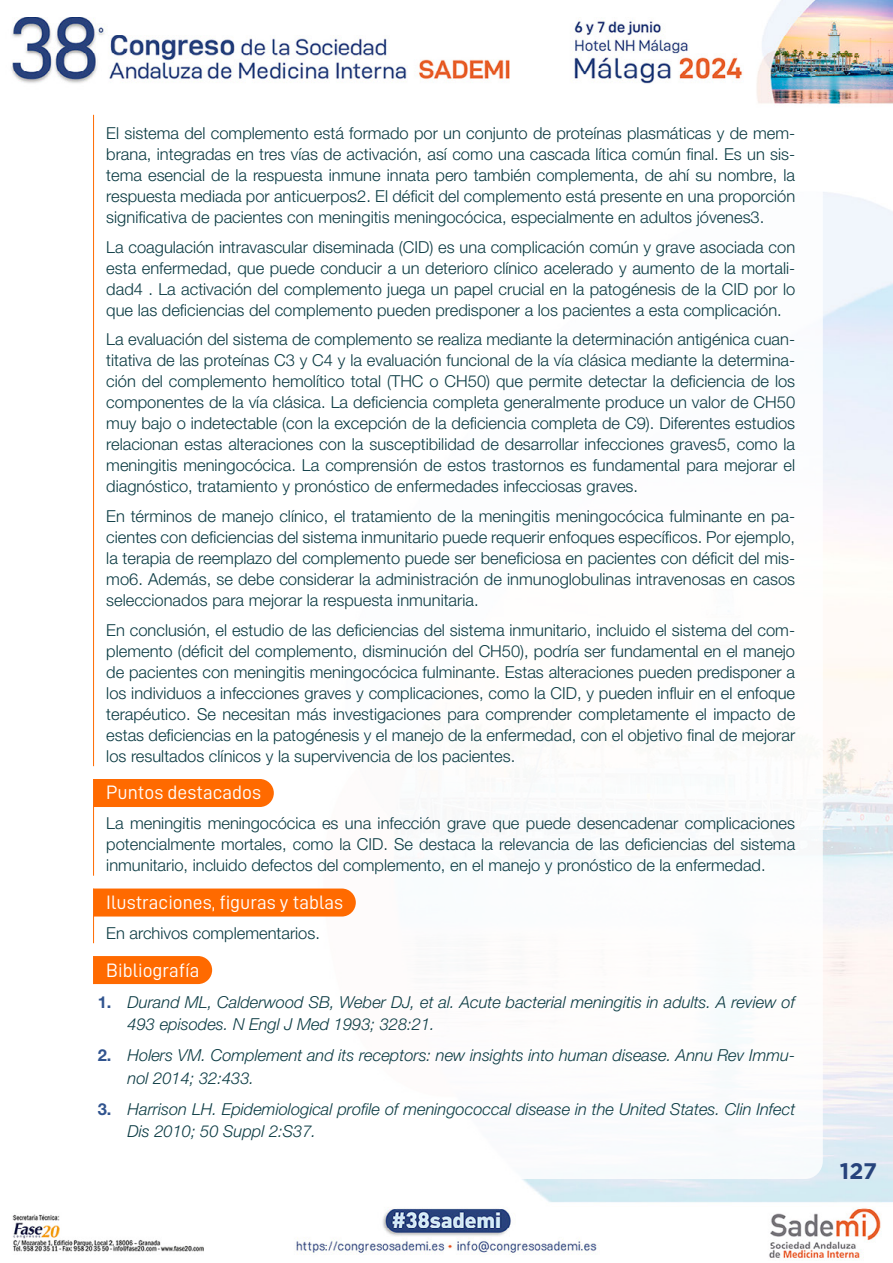
<style>
.page{position:relative;width:893px;height:1263px;background:#fff}
.page>*{position:absolute;margin:0;border:0;box-sizing:border-box;transform-origin:0 0}
.t1{font:700 22.5px "Gotham";color:#27437c}
.t2{font:19.5px "D DIN";color:#fff}
.t3{font:300 16.5px/21px "Helvetica Neue LT Std";color:#0b3b43;text-align:justify}
.t4{font:italic 300 16.5px/22.5px "Helvetica Neue LT Std";color:#0b3b43}
.s1{font-weight:700;font-style:normal;color:#31548f}
</style>
<div class="page">
<img style="left:11px;top:0;width:882px;height:1260px">
<div style="left:71px;top:106px;width:752px;height:1073px;background:#fff;border-radius:18px"></div>
<hr style="left:93px;top:115px;width:1px;height:651px;background:#ff6a00">
<div style="left:93px;top:779px;width:181px;height:28px;background:#ff6a00"></div>
<hr style="left:93px;top:804px;width:1px;height:72px;background:#ff6a00">
<svg style="left:93px;top:888px;width:263px;height:55px"></svg>
<div style="left:93px;top:956px;width:119px;height:28px;background:#ff6a00"></div>
<p class="t3" style="left:106px;top:123px;width:690px">El sistema del complemento está formado por un conjunto de proteínas plasmáticas y de mem&shy;brana, integradas en tres vías de activación, así como una cascada lítica común final. Es un sis&shy;tema esencial de la respuesta inmune innata pero también complementa, de ahí su nombre, la respuesta mediada por anticuerpos2. El déficit del complemento está presente en una proporción significativa de pacientes con meningitis meningocócica, especialmente en adultos jóvenes3.</p>
<p class="t3" style="left:106px;top:236px;width:690px">La coagulación intravascular diseminada (CID) es una complicación común y grave asociada con esta enfermedad, que puede conducir a un deterioro clínico acelerado y aumento de la mortali&shy;dad4 . La activación del complemento juega un papel crucial en la patogénesis de la CID por lo que las deficiencias del complemento pueden predisponer a los pacientes a esta complicación.</p>
<p class="t3" style="left:106px;top:329px;width:690px">La evaluación del sistema de complemento se realiza mediante la determinación antigénica cuan&shy;titativa de las proteínas C3 y C4 y la evaluación funcional de la vía clásica mediante la determina&shy;ción del complemento hemolítico total (THC o CH50) que permite detectar la deficiencia de los componentes de la vía clásica. La deficiencia completa generalmente produce un valor de CH50 muy bajo o indetectable (con la excepción de la deficiencia completa de C9). Diferentes estudios relacionan estas alteraciones con la susceptibilidad de desarrollar infecciones graves5, como la meningitis meningocócica. La comprensión de estos trastornos es fundamental para mejorar el diagnóstico, tratamiento y pronóstico de enfermedades infecciosas graves.</p>
<p class="t3" style="left:106px;top:505px;width:690px">En términos de manejo clínico, el tratamiento de la meningitis meningocócica fulminante en pa&shy;cientes con deficiencias del sistema inmunitario puede requerir enfoques específicos. Por ejemplo, la terapia de reemplazo del complemento puede ser beneficiosa en pacientes con déficit del mis&shy;mo6. Además, se debe considerar la administración de inmunoglobulinas intravenosas en casos seleccionados para mejorar la respuesta inmunitaria.</p>
<p class="t3" style="left:106px;top:619px;width:690px">En conclusión, el estudio de las deficiencias del sistema inmunitario, incluido el sistema del com&shy;plemento (déficit del complemento, disminución del CH50), podría ser fundamental en el manejo de pacientes con meningitis meningocócica fulminante. Estas alteraciones pueden predisponer a los individuos a infecciones graves y complicaciones, como la CID, y pueden influir en el enfoque terapéutico. Se necesitan más investigaciones para comprender completamente el impacto de estas deficiencias en la patogénesis y el manejo de la enfermedad, con el objetivo final de mejorar los resultados clínicos y la supervivencia de los pacientes.</p>
<p class="t2" style="left:106px;top:782px;width:156px">Puntos destacados</p>
<p class="t3" style="left:106px;top:812px;width:690px">La meningitis meningocócica es una infección grave que puede desencadenar complicaciones potencialmente mortales, como la CID. Se destaca la relevancia de las deficiencias del sistema inmunitario, incluido defectos del complemento, en el manejo y pronóstico de la enfermedad.</p>
<p class="t2" style="left:106px;top:892px;width:238px">Ilustraciones, figuras y tablas</p>
<p class="t3" style="left:106px;top:922px;width:215px">En archivos complementarios.</p>
<p class="t2" style="left:106px;top:959px;width:95px">Bibliografía</p>
<p class="t4" style="left:128px;top:990px;width:669px;text-indent:-30px"><span class="s1">1.</span> Durand ML, Calderwood SB, Weber DJ, et al. Acute bacterial meningitis in adults. A review of<br>493 episodes. N Engl J Med 1993; 328:21.</p>
<p class="t4" style="left:128px;top:1044px;width:669px;text-indent:-30px"><span class="s1">2.</span> Holers VM. Complement and its receptors: new insights into human disease. Annu Rev Immu&shy;nol 2014; 32:433.</p>
<p class="t4" style="left:128px;top:1097px;width:669px;text-indent:-30px"><span class="s1">3.</span> Harrison LH. Epidemiological profile of meningococcal disease in the United States. Clin Infect<br>Dis 2010; 50 Suppl 2:S37.</p>
<h1 class="t1" style="left:840px;top:1158px;width:39px">127</h1>
</div>
